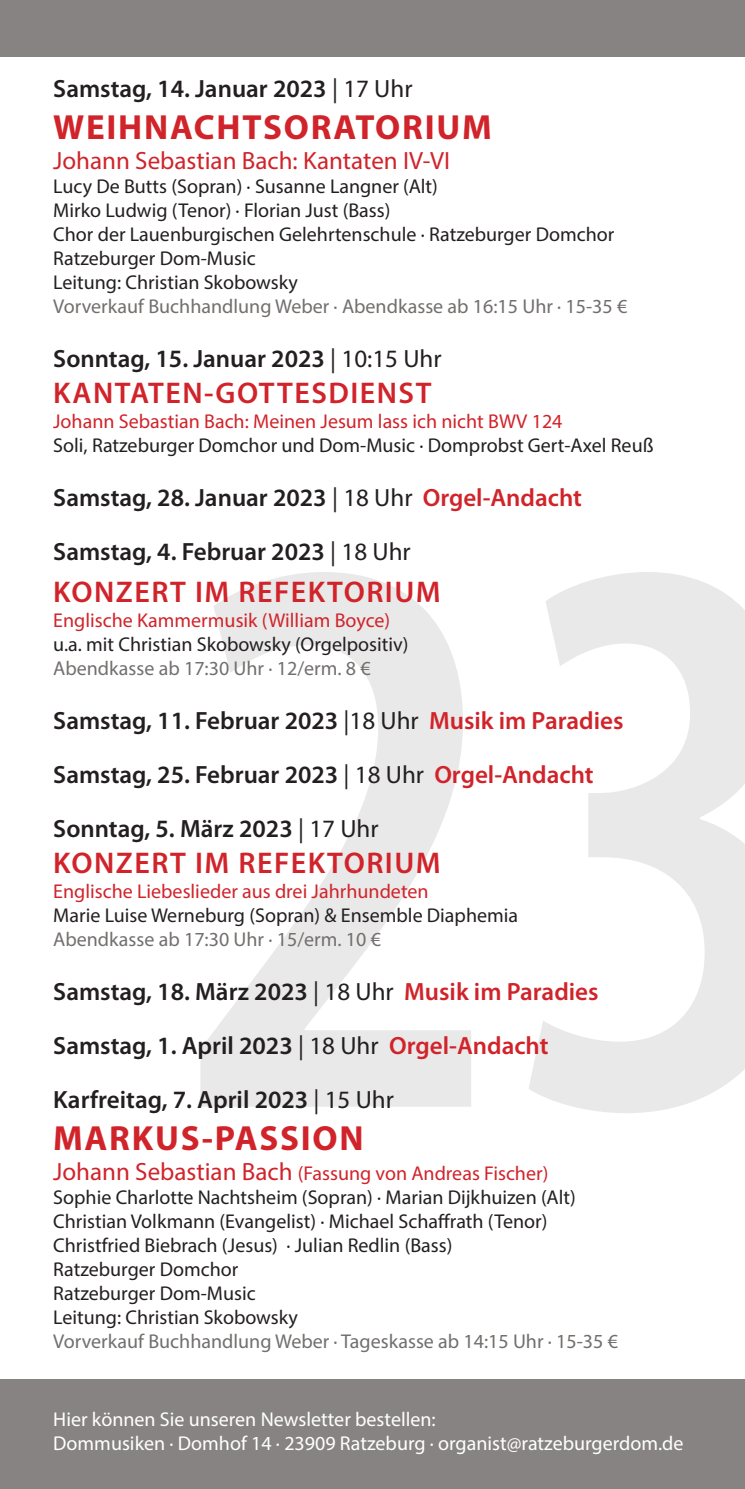
<style>
.page{position:relative;width:745px;height:1489px;background:#fff}
.page>*{position:absolute;margin:0;border:0;box-sizing:border-box;transform-origin:0 0}
.t1{font:700 35px "Myriad Pro";letter-spacing:.05em;color:#d1232a}
.t2{font:600 30px "Myriad Pro";letter-spacing:.05em;color:#d1232a}
.t3{font:600 25px/54px "Myriad Pro";color:#231f20}
.t4{font:25px "Myriad Pro";color:#d1232a}
.t5{font:20px/24px "Myriad Pro";color:#231f20}
.t6{font:20px "Myriad Pro";color:#726f6d}
.t7{font:20px "Myriad Pro";color:#d1232a}
.t8{font:20px/24px "Myriad Pro";color:#fff}
.s1{font-weight:400}
.s2{color:#d1232a}
.s3{font-size:25px;color:#d1232a}
</style>
<div class="page">
<svg style="left:200px;top:572px;width:544px;height:541px"></svg>
<div style="left:0;top:1378px;width:744px;height:110px;background:#878382"></div>
<div style="left:0;top:0;width:744px;height:57px;background:#878382"></div>
<p class="t3" style="left:53px;top:62px;width:360px">Samstag, 14. Januar 2023 <span class="s1">| 17 Uhr</span></p>
<h1 class="t1" style="left:53px;top:104px;width:439px">WEIHNACHTSORATORIUM</h1>
<p class="t4" style="left:53px;top:145px;width:398px">Johann Sebastian Bach: Kantaten IV-VI</p>
<p class="t5" style="left:53px;top:174px;width:562px">Lucy De Butts (Sopran) · Susanne Langner (Alt)<br>Mirko Ludwig (Tenor) · Florian Just (Bass)<br>Chor der Lauenburgischen Gelehrtenschule · Ratzeburger Domchor Ratzeburger Dom-Music<br>Leitung: Christian Skobowsky</p>
<p class="t6" style="left:53px;top:294px;width:575px">Vorverkauf Buchhandlung Weber · Abendkasse ab 16:15 Uhr · 15-35 €</p>
<p class="t3" style="left:53px;top:332px;width:390px">Sonntag, 15. Januar 2023 <span class="s1">| 10:15 Uhr</span></p>
<h2 class="t2" style="left:53px;top:376px;width:379px">KANTATEN-GOTTESDIENST</h2>
<p class="t7" style="left:53px;top:409px;width:510px">Johann Sebastian Bach: Meinen Jesum lass ich nicht BWV 124</p>
<p class="t5" style="left:53px;top:433px;width:601px">Soli, Ratzeburger Domchor und Dom-Music · Domprobst Gert-Axel Reuß</p>
<p class="t3" style="left:53px;top:471px;width:530px">Samstag, 28. Januar 2023 <span class="s1">| 18 Uhr</span> <span class="s2">Orgel-Andacht<br></span>Samstag, 4. Februar 2023 <span class="s1">| 18 Uhr</span></p>
<h2 class="t2" style="left:53px;top:575px;width:389px">KONZERT IM REFEKTORIUM</h2>
<p class="t7" style="left:53px;top:608px;width:338px">Englische Kammermusik (William Boyce)</p>
<p class="t5" style="left:53px;top:632px;width:356px">u.a. mit Christian Skobowsky (Orgelpositiv)</p>
<p class="t6" style="left:53px;top:656px;width:319px">Abendkasse ab 17:30 Uhr · 12/erm. 8 €</p>
<p class="t3" style="left:53px;top:694px;width:571px">Samstag, 11. Februar 2023 <span class="s1">|18 Uhr</span> <span class="s2">Musik im Paradies<br></span>Samstag, 25. Februar 2023 <span class="s1">| 18 Uhr</span> <span class="s2">Orgel-Andacht<br></span>Sonntag, 5. März 2023 <span class="s1">| 17 Uhr</span></p>
<h2 class="t2" style="left:53px;top:846px;width:389px">KONZERT IM REFEKTORIUM</h2>
<p class="t7" style="left:53px;top:879px;width:376px">Englische Liebeslieder aus drei Jahrhundeten</p>
<p class="t5" style="left:53px;top:903px;width:466px">Marie Luise Werneburg (Sopran) &amp; Ensemble Diaphemia</p>
<p class="t6" style="left:53px;top:927px;width:329px">Abendkasse ab 17:30 Uhr · 15/erm. 10 €</p>
<p class="t3" style="left:53px;top:965px;width:546px">Samstag, 18. März 2023 <span class="s1">| 18 Uhr</span> <span class="s2">Musik im Paradies<br></span>Samstag, 1. April 2023 <span class="s1">| 18 Uhr</span> <span class="s2">Orgel-Andacht<br></span>Karfreitag, 7. April 2023 <span class="s1">| 15 Uhr</span></p>
<h1 class="t1" style="left:53px;top:1115px;width:312px">MARKUS-PASSION</h1>
<p class="t5" style="left:53px;top:1161px;width:523px"><span class="s3">Johann Sebastian Bach</span> <span class="s2">(Fassung von Andreas Fischer)<br></span>Sophie Charlotte Nachtsheim (Sopran) · Marian Dijkhuizen (Alt)<br>Christian Volkmann (Evangelist) · Michael Schaffrath (Tenor)<br>Christfried Biebrach (Jesus) · Julian Redlin (Bass)<br>Ratzeburger Domchor<br>Ratzeburger Dom-Music<br>Leitung: Christian Skobowsky</p>
<p class="t6" style="left:53px;top:1329px;width:566px">Vorverkauf Buchhandlung Weber · Tageskasse ab 14:15 Uhr · 15-35 €</p>
<p class="t8" style="left:53px;top:1407px;width:631px">Hier können Sie unseren Newsletter bestellen:<br>Dommusiken · Domhof 14 · 23909 Ratzeburg · organist@ratzeburgerdom.de</p>
</div>
